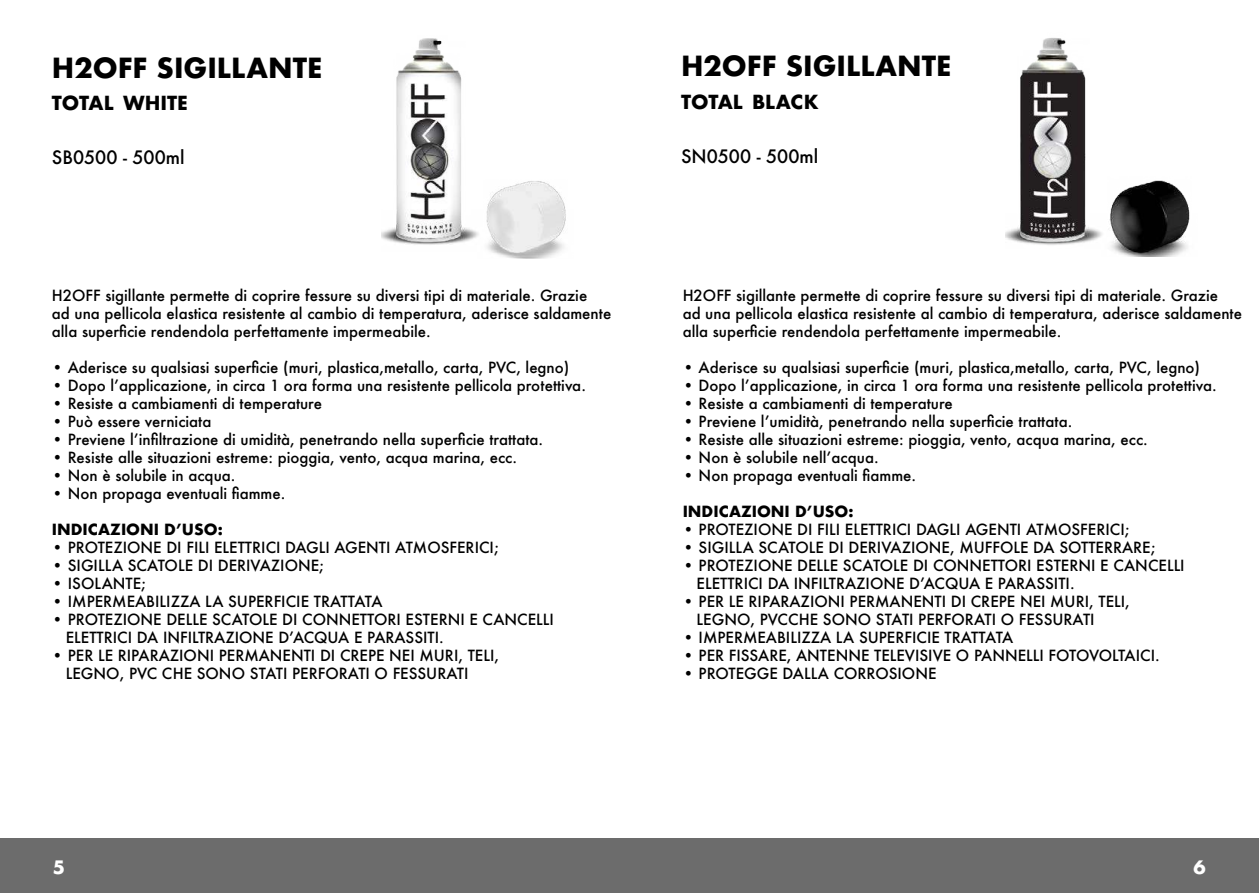
<style>
.page{position:relative;width:1259px;height:893px;background:#fff}
.page>*{position:absolute;margin:0;border:0;box-sizing:border-box;transform-origin:0 0}
.t1{font:700 27px "Futura";color:#000}
.t2{font:700 18.9px "Futura";color:#000}
.t3{font:500 18px "Futura";color:#000}
.t4{font:700 18px "Futura";color:#fff}
.t5{font:500 15px/18px "Futura";color:#000}
.t6{font:700 15px "Futura";color:#000}
</style>
<div class="page">
<img style="left:381px;top:38px;width:185px;height:220px">
<img style="left:1005px;top:38px;width:185px;height:218px">
<div style="left:0;top:839px;width:1259px;height:54px;background:#6c6c6c"></div>
<h1 class="t1" style="left:52px;top:48px;width:272px">H2OFF SIGILLANTE</h1>
<p class="t2" style="left:52px;top:90px;width:138px">TOTAL WHITE</p>
<p class="t3" style="left:52px;top:145px;width:134px">SB0500 - 500ml</p>
<p class="t5" style="left:52px;top:286px;width:561px">H2OFF sigillante permette di coprire fessure su diversi tipi di materiale. Grazie<br>ad una pellicola elastica resistente al cambio di temperatura, aderisce saldamente alla superficie rendendola perfettamente impermeabile.</p>
<p class="t5" style="left:52px;top:358px;width:519px">• Aderisce su qualsiasi superficie (muri, plastica,metallo, carta, PVC, legno)</p>
<p class="t5" style="left:52px;top:376px;width:535px">• Dopo l’applicazione, in circa 1 ora forma una resistente pellicola protettiva.</p>
<p class="t5" style="left:52px;top:394px;width:272px">• Resiste a cambiamenti di temperature</p>
<p class="t5" style="left:52px;top:412px;width:161px">• Può essere verniciata</p>
<p class="t5" style="left:52px;top:430px;width:493px">• Previene l’infiltrazione di umidità, penetrando nella superficie trattata.</p>
<p class="t5" style="left:52px;top:448px;width:467px">• Resiste alle situazioni estreme: pioggia, vento, acqua marina, ecc.</p>
<p class="t5" style="left:52px;top:466px;width:185px">• Non è solubile in acqua.</p>
<p class="t5" style="left:52px;top:484px;width:235px">• Non propaga eventuali fiamme.</p>
<p class="t6" style="left:52px;top:519px;width:172px">INDICAZIONI D’USO:</p>
<p class="t5" style="left:52px;top:538px;width:448px">• PROTEZIONE DI FILI ELETTRICI DAGLI AGENTI ATMOSFERICI;</p>
<p class="t5" style="left:52px;top:556px;width:273px">• SIGILLA SCATOLE DI DERIVAZIONE;</p>
<p class="t5" style="left:52px;top:574px;width:95px">• ISOLANTE;</p>
<p class="t5" style="left:52px;top:592px;width:332px">• IMPERMEABILIZZA LA SUPERFICIE TRATTATA</p>
<p class="t5" style="left:66px;top:610px;width:490px;text-indent:-14px">• PROTEZIONE DELLE SCATOLE DI CONNETTORI ESTERNI E CANCELLI<br>ELETTRICI DA INFILTRAZIONE D’ACQUA E PARASSITI.</p>
<p class="t5" style="left:66px;top:646px;width:435px;text-indent:-14px">• PER LE RIPARAZIONI PERMANENTI DI CREPE NEI MURI, TELI,<br>LEGNO, PVC CHE SONO STATI PERFORATI O FESSURATI</p>
<h1 class="t1" style="left:681px;top:47px;width:272px">H2OFF SIGILLANTE</h1>
<p class="t2" style="left:681px;top:88px;width:139px">TOTAL BLACK</p>
<p class="t3" style="left:681px;top:144px;width:139px">SN0500 - 500ml</p>
<p class="t5" style="left:682px;top:286px;width:561px">H2OFF sigillante permette di coprire fessure su diversi tipi di materiale. Grazie<br>ad una pellicola elastica resistente al cambio di temperatura, aderisce saldamente alla superficie rendendola perfettamente impermeabile.</p>
<p class="t5" style="left:682px;top:358px;width:519px">• Aderisce su qualsiasi superficie (muri, plastica,metallo, carta, PVC, legno)</p>
<p class="t5" style="left:682px;top:376px;width:535px">• Dopo l’applicazione, in circa 1 ora forma una resistente pellicola protettiva.</p>
<p class="t5" style="left:682px;top:394px;width:272px">• Resiste a cambiamenti di temperature</p>
<p class="t5" style="left:682px;top:412px;width:391px">• Previene l’umidità, penetrando nella superficie trattata.</p>
<p class="t5" style="left:682px;top:430px;width:467px">• Resiste alle situazioni estreme: pioggia, vento, acqua marina, ecc.</p>
<p class="t5" style="left:682px;top:448px;width:197px">• Non è solubile nell’acqua.</p>
<p class="t5" style="left:682px;top:466px;width:235px">• Non propaga eventuali fiamme.</p>
<p class="t6" style="left:682px;top:501px;width:172px">INDICAZIONI D’USO:</p>
<p class="t5" style="left:682px;top:520px;width:448px">• PROTEZIONE DI FILI ELETTRICI DAGLI AGENTI ATMOSFERICI;</p>
<p class="t5" style="left:682px;top:538px;width:474px">• SIGILLA SCATOLE DI DERIVAZIONE, MUFFOLE DA SOTTERRARE;</p>
<p class="t5" style="left:696px;top:556px;width:490px;text-indent:-14px">• PROTEZIONE DELLE SCATOLE DI CONNETTORI ESTERNI E CANCELLI<br>ELETTRICI DA INFILTRAZIONE D’ACQUA E PARASSITI.</p>
<p class="t5" style="left:696px;top:592px;width:435px;text-indent:-14px">• PER LE RIPARAZIONI PERMANENTI DI CREPE NEI MURI, TELI,<br>LEGNO, PVCCHE SONO STATI PERFORATI O FESSURATI</p>
<p class="t5" style="left:682px;top:628px;width:332px">• IMPERMEABILIZZA LA SUPERFICIE TRATTATA</p>
<p class="t5" style="left:682px;top:646px;width:478px">• PER FISSARE, ANTENNE TELEVISIVE O PANNELLI FOTOVOLTAICI.</p>
<p class="t5" style="left:682px;top:664px;width:255px">• PROTEGGE DALLA CORROSIONE</p>
<p class="t4" style="left:53px;top:854px;width:14px">5</p>
<p class="t4" style="left:1193px;top:854px;width:14px">6</p>
</div>
